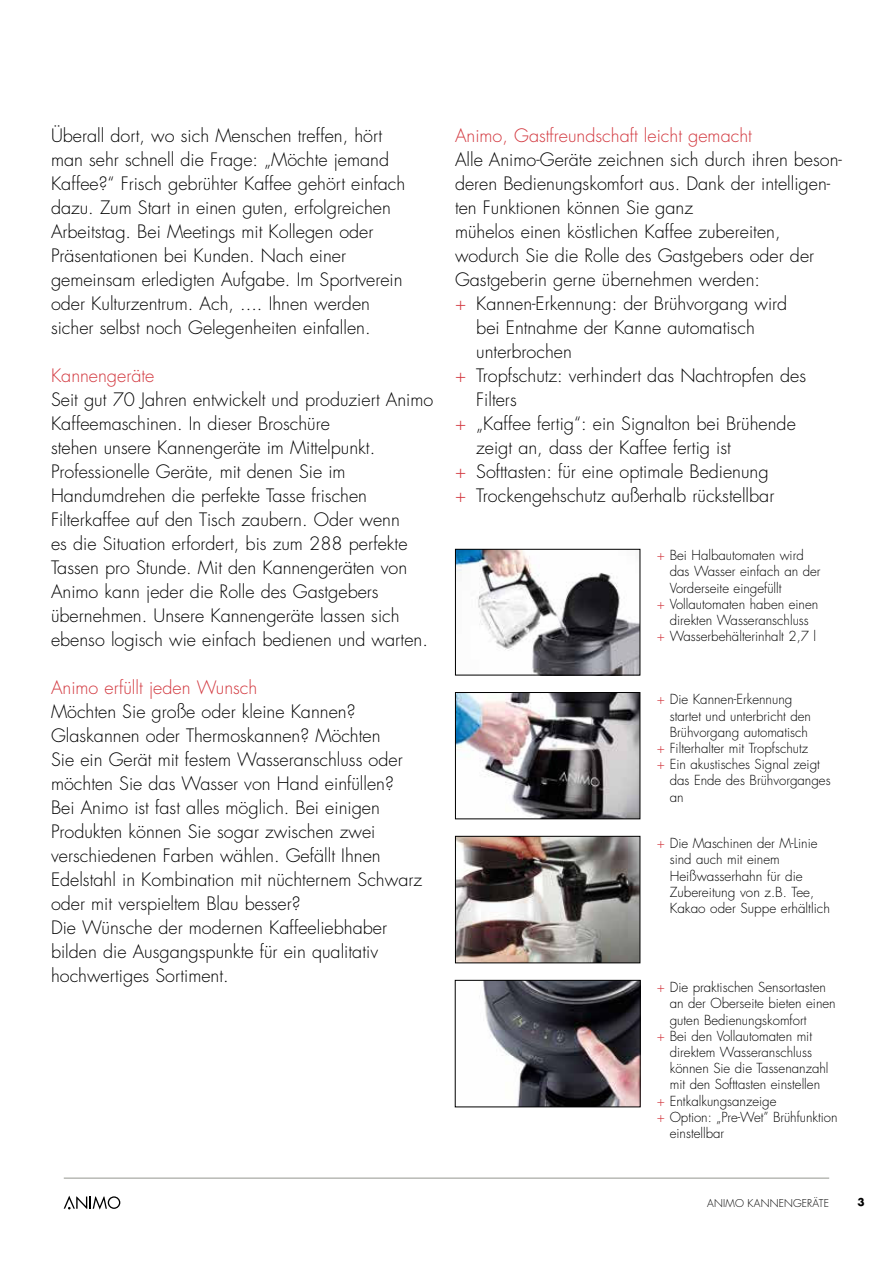
<style>
.page{position:relative;width:893px;height:1263px;background:#fff}
.page>*{position:absolute;margin:0;border:0;box-sizing:border-box;transform-origin:0 0}
.t1{font:300 18px/24px "Futura Std";color:#000}
.t2{font:300 18px "Futura Std";color:#d2373e}
.t3{font:300 13.5px/16.2px "Futura Std";color:#000}
.t4{font:300 10.5px "Futura Std";letter-spacing:.015em;color:#000}
.t5{font:700 10.5px "Futura Std";color:#000}
.s1{color:#d2373e}
</style>
<div class="page">
<svg style="left:64px;top:1195px;width:56px;height:14px"></svg>
<hr style="left:64px;top:1178px;width:765px;height:1px;background:#94968f">
<img style="left:457px;top:694px;width:181px;height:123px">
<div style="left:455px;top:692px;width:185px;height:127px;border:1px solid #000"></div>
<img style="left:483px;top:982px;width:155px;height:123px">
<div style="left:455px;top:980px;width:185px;height:127px;border:1px solid #000"></div>
<img style="left:457px;top:838px;width:181px;height:123px">
<div style="left:455px;top:836px;width:185px;height:127px;border:1px solid #000"></div>
<img style="left:457px;top:551px;width:181px;height:122px">
<div style="left:455px;top:549px;width:185px;height:126px;border:1px solid #000"></div>
<p class="t1" style="left:51px;top:124px;width:356px">Überall dort, wo sich Menschen treffen, hört man sehr schnell die Frage: „Möchte jemand Kaffee?“ Frisch gebrühter Kaffee gehört einfach dazu. Zum Start in einen guten, erfolgreichen Arbeitstag. Bei Meetings mit Kollegen oder Präsentationen bei Kunden. Nach einer gemeinsam erledigten Aufgabe. Im Sportverein oder Kulturzentrum. Ach, .... Ihnen werden sicher selbst noch Gelegenheiten einfallen.</p>
<p class="t2" style="left:51px;top:366px;width:105px">Kannengeräte</p>
<p class="t1" style="left:51px;top:388px;width:384px">Seit gut 70 Jahren entwickelt und produziert Animo Kaffeemaschinen. In dieser Broschüre<br>stehen unsere Kannengeräte im Mittelpunkt.<br>Professionelle Geräte, mit denen Sie im Handumdrehen die perfekte Tasse frischen Filterkaffee auf den Tisch zaubern. Oder wenn<br>es die Situation erfordert, bis zum 288 perfekte Tassen pro Stunde. Mit den Kannengeräten von Animo kann jeder die Rolle des Gastgebers übernehmen. Unsere Kannengeräte lassen sich ebenso logisch wie einfach bedienen und warten.</p>
<p class="t2" style="left:51px;top:678px;width:208px">Animo erfüllt jeden Wunsch</p>
<p class="t1" style="left:51px;top:700px;width:372px">Möchten Sie große oder kleine Kannen?<br>Glaskannen oder Thermoskannen? Möchten<br>Sie ein Gerät mit festem Wasseranschluss oder möchten Sie das Wasser von Hand einfüllen?<br>Bei Animo ist fast alles möglich. Bei einigen Produkten können Sie sogar zwischen zwei verschiedenen Farben wählen. Gefällt Ihnen Edelstahl in Kombination mit nüchternem Schwarz oder mit verspieltem Blau besser?<br>Die Wünsche der modernen Kaffeeliebhaber bilden die Ausgangspunkte für ein qualitativ hochwertiges Sortiment.</p>
<p class="t2" style="left:455px;top:125px;width:298px">Animo, Gastfreundschaft leicht gemacht</p>
<p class="t1" style="left:455px;top:148px;width:388px">Alle Animo-Geräte zeichnen sich durch ihren beson-</p>
<p class="t1" style="left:455px;top:172px;width:377px">deren Bedienungskomfort aus. Dank der intelligen-</p>
<p class="t1" style="left:455px;top:196px;width:240px">ten Funktionen können Sie ganz</p>
<p class="t1" style="left:455px;top:220px;width:327px">mühelos einen köstlichen Kaffee zubereiten,</p>
<p class="t1" style="left:455px;top:244px;width:361px">wodurch Sie die Rolle des Gastgebers oder der</p>
<p class="t1" style="left:455px;top:268px;width:307px">Gastgeberin gerne übernehmen werden:</p>
<p class="t1" style="left:455px;top:292px;width:334px"><span class="s1">+</span> Kannen-Erkennung: der Brühvorgang wird</p>
<p class="t1" style="left:476px;top:316px;width:280px">bei Entnahme der Kanne automatisch</p>
<p class="t1" style="left:476px;top:340px;width:97px">unterbrochen</p>
<p class="t1" style="left:455px;top:364px;width:353px"><span class="s1">+</span> Tropfschutz: verhindert das Nachtropfen des</p>
<p class="t1" style="left:476px;top:388px;width:42px">Filters</p>
<p class="t1" style="left:455px;top:412px;width:342px"><span class="s1">+</span> „Kaffee fertig“: ein Signalton bei Brühende</p>
<p class="t1" style="left:476px;top:436px;width:256px">zeigt an, dass der Kaffee fertig ist</p>
<p class="t1" style="left:455px;top:460px;width:315px"><span class="s1">+</span> Softtasten: für eine optimale Bedienung</p>
<p class="t1" style="left:455px;top:484px;width:321px"><span class="s1">+</span> Trockengehschutz außerhalb rückstellbar</p>
<p class="t3" style="left:657px;top:548px;width:148px"><span class="s1">+</span> Bei Halbautomaten wird</p>
<p class="t3" style="left:670px;top:564px;width:152px">das Wasser einfach an der</p>
<p class="t3" style="left:670px;top:580px;width:113px">Vorderseite eingefüllt</p>
<p class="t3" style="left:657px;top:596px;width:163px"><span class="s1">+</span> Vollautomaten haben einen</p>
<p class="t3" style="left:670px;top:612px;width:141px">direkten Wasseranschluss</p>
<p class="t3" style="left:657px;top:629px;width:161px"><span class="s1">+</span> Wasserbehälterinhalt 2,7 l</p>
<p class="t3" style="left:657px;top:692px;width:137px"><span class="s1">+</span> Die Kannen-Erkennung</p>
<p class="t3" style="left:670px;top:708px;width:143px">startet und unterbricht den</p>
<p class="t3" style="left:670px;top:724px;width:140px">Brühvorgang automatisch</p>
<p class="t3" style="left:657px;top:740px;width:153px"><span class="s1">+</span> Filterhalter mit Tropfschutz</p>
<p class="t3" style="left:657px;top:756px;width:164px"><span class="s1">+</span> Ein akustisches Signal zeigt</p>
<p class="t3" style="left:670px;top:773px;width:162px">das Ende des Brühvorganges</p>
<p class="t3" style="left:670px;top:789px;width:15px">an</p>
<p class="t3" style="left:670px;top:836px;width:162px;text-indent:-13px"><span class="s1">+</span> Die Maschinen der M-Linie sind auch mit einem<br>Heißwasserhahn für die<br>Zubereitung von z.B. Tee,<br>Kakao oder Suppe erhältlich</p>
<p class="t3" style="left:657px;top:980px;width:170px"><span class="s1">+</span> Die praktischen Sensortasten</p>
<p class="t3" style="left:670px;top:996px;width:168px">an der Oberseite bieten einen</p>
<p class="t3" style="left:670px;top:1012px;width:138px">guten Bedienungskomfort</p>
<p class="t3" style="left:657px;top:1028px;width:157px"><span class="s1">+</span> Bei den Vollautomaten mit</p>
<p class="t3" style="left:670px;top:1044px;width:144px">direktem Wasseranschluss</p>
<p class="t3" style="left:670px;top:1061px;width:160px">können Sie die Tassenanzahl</p>
<p class="t3" style="left:670px;top:1077px;width:152px">mit den Softtasten einstellen</p>
<p class="t3" style="left:657px;top:1093px;width:121px"><span class="s1">+</span> Entkalkungsanzeige</p>
<p class="t3" style="left:657px;top:1109px;width:182px"><span class="s1">+</span> Option: „Pre-Wet” Brühfunktion</p>
<p class="t3" style="left:670px;top:1125px;width:56px">einstellbar</p>
<p class="t4" style="left:707px;top:1197px;width:123px">ANIMO KANNENGERÄTE</p>
<p class="t5" style="left:857px;top:1197px;width:9px">3</p>
</div>
